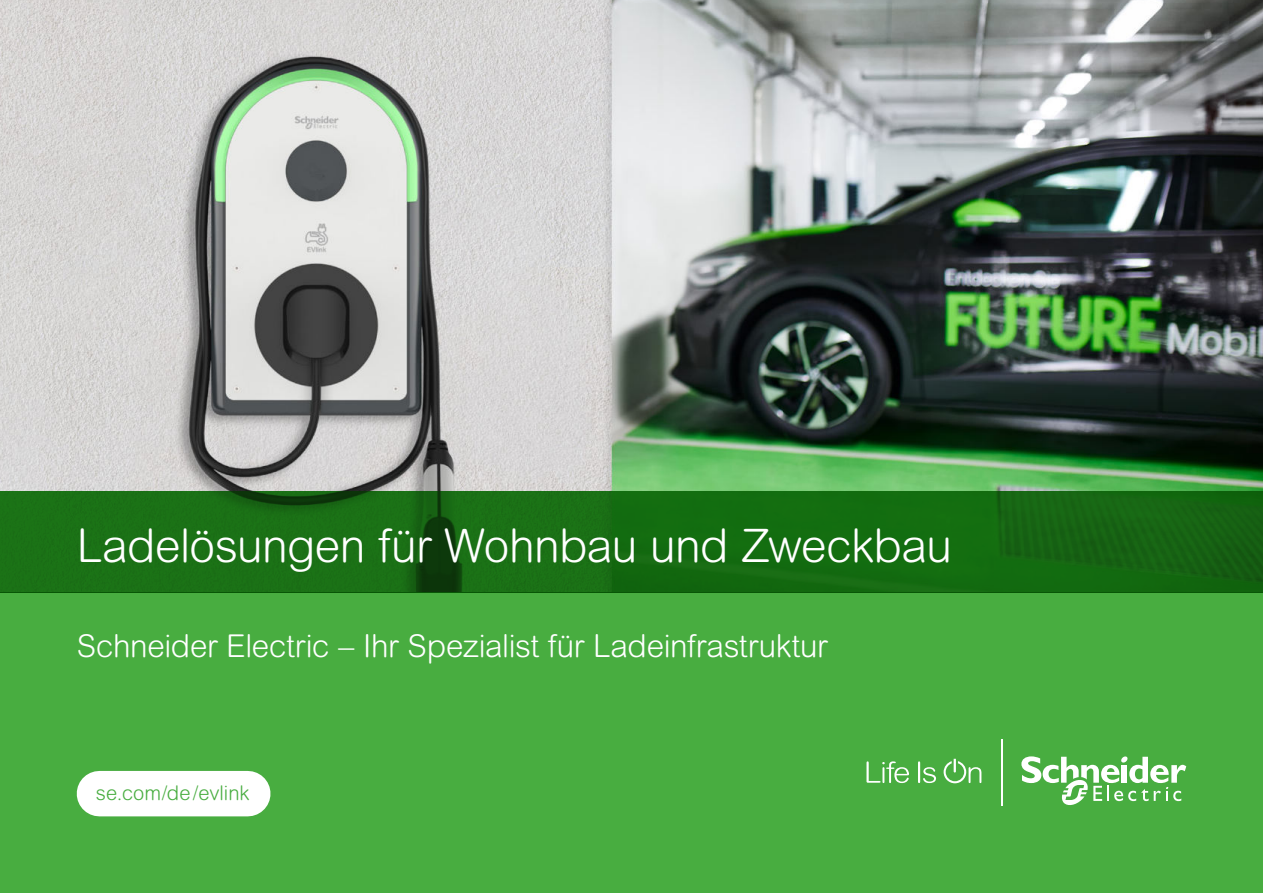
<style>
.page{position:relative;width:1263px;height:893px;background:#fff}
.page>*{position:absolute;margin:0;border:0;box-sizing:border-box;transform-origin:0 0}
.t1{font:300 46.35px "Arial Rounded MT Std";letter-spacing:-.015em;color:#fff}
.t2{font:300 31.5px "Arial Rounded MT Std";letter-spacing:-.01em;color:#fff}
.t3{font:300 20.25px "Arial Rounded MT Std";color:#48ad40}
</style>
<div class="page">
<img style="left:0;top:0;width:1263px;height:491px">
<div style="left:0;top:593px;width:1263px;height:300px;background:#48ad40"></div>
<svg style="left:0;top:491px;width:1263px;height:102px;fill:#186e13"></svg>
<svg style="left:866px;top:761px;width:43px;height:22px"></svg>
<svg style="left:918px;top:761px;width:18px;height:22px"></svg>
<svg style="left:944px;top:759px;width:37px;height:24px"></svg>
<svg style="left:1021px;top:756px;width:165px;height:49px"></svg>
<hr style="left:1001px;top:740px;width:1px;height:66px;background:#fff">
<div style="left:99px;top:771px;width:149px;height:45px;background:#fff"></div>
<h1 class="t1" style="left:77px;top:522px;width:877px">Ladelösungen für Wohnbau und Zweckbau</h1>
<p class="t2" style="left:77px;top:629px;width:752px">Schneider Electric – Ihr Spezialist für Ladeinfrastruktur</p>
<p class="t3" style="left:96px;top:782px;width:155px">se.com/de / evlink</p>
</div>
